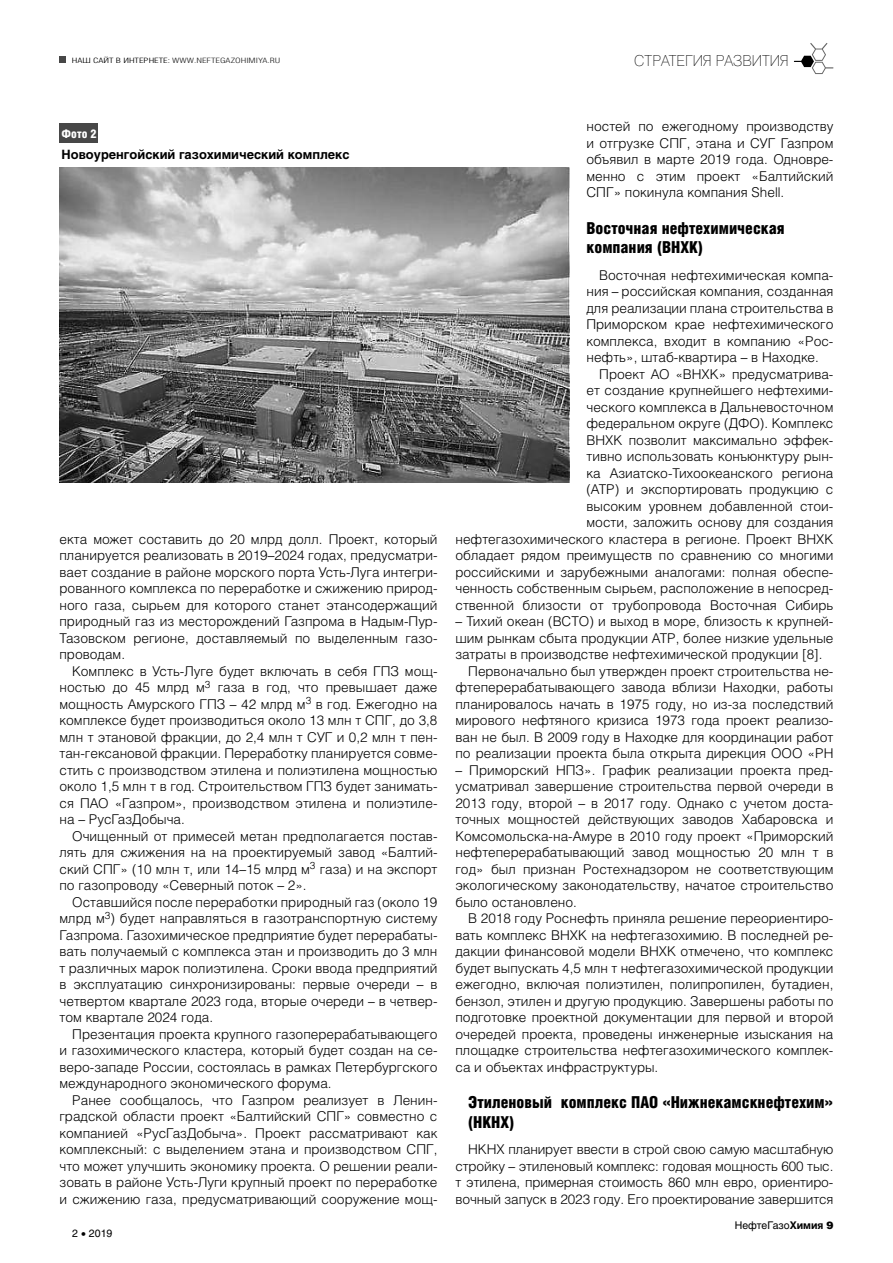
<style>
.page{position:relative;width:893px;height:1263px;background:#fff}
.page>*{position:absolute;margin:0;border:0;box-sizing:border-box;transform-origin:0 0}
.Заголовок_2{font:900 16.5px/19.8px "Helios Cond";color:#000}
.t1{font:15px "Helios Thin C";color:#000}
.Основной_текст{font:300 13.5px/16.5px "Helios";color:#000;text-align:justify}
.Рисунок_название{font:700 12.75px "Helios C";color:#000}
.номер{font:900 12px "Helios Cond";color:#fff}
.t2{font:10.5px "Helios C";color:#000}
.t3{font:7.35px "Helios Cond Light C";color:#282828;scale:1.43 1}
.s1{color:#000}
.s2{font-weight:700}
.s3{font-family:"Helios";font-weight:900}
</style>
<div class="page">
<svg style="left:60px;top:57px;width:6px;height:6px"></svg>
<svg style="left:794px;top:43px;width:39px;height:31px"></svg>
<div style="left:60px;top:124px;width:38px;height:19px;background:#474747"></div>
<img style="left:60px;top:168px;width:509px;height:315px">
<p class="t3" style="left:72px;top:56px;width:147px"><span class="s1">НАШ САЙТ В ИНТЕРНЕТЕ:</span> WWW.NEFTEGAZOHIMIYA.RU</p>
<p class="t1" style="left:634px;top:52px;width:156px">СТРАТЕГИЯ РАЗВИТИЯ</p>
<p class="номер" style="left:62px;top:127px;width:36px">Фото 2</p>
<p class="Рисунок_название" style="left:62px;top:148px;width:289px">Новоуренгойский газохимический комплекс</p>
<p class="Основной_текст" style="left:60px;top:531px;width:379px">екта может составить до 20 млрд долл. Проект, который планируется реализовать в 2019–2024 годах, предусматри&shy;вает создание в районе морского порта Усть-Луга интегри&shy;рованного комплекса по переработке и сжижению природ&shy;ного газа, сырьем для которого станет этансодержащий природный газ из месторождений Газпрома в Надым-Пур-Тазовском регионе, доставляемый по выделенным газо&shy;проводам.</p>
<p class="Основной_текст" style="left:60px;top:663px;width:379px;text-indent:13px">Комплекс в Усть-Луге будет включать в себя ГПЗ мощ&shy;ностью до 45 млрд м<sup>3</sup> газа в год, что превышает даже мощность Амурского ГПЗ – 42 млрд м<sup>3</sup> в год. Ежегодно на комплексе будет производиться около 13 млн т СПГ, до 3,8 млн т этановой фракции, до 2,4 млн т СУГ и 0,2 млн т пен&shy;тан-гексановой фракции. Переработку планируется совме&shy;стить с производством этилена и полиэтилена мощностью около 1,5 млн т в год. Строительством ГПЗ будет занимать&shy;ся ПАО «Газпром», производством этилена и полиэтиле&shy;на – РусГазДобыча.</p>
<p class="Основной_текст" style="left:60px;top:828px;width:379px;text-indent:13px">Очищенный от примесей метан предполагается постав&shy;лять для сжижения на на проектируемый завод «Балтий&shy;ский СПГ» (10 млн т, или 14–15 млрд м<sup>3</sup> газа) и на экспорт по газопроводу «Северный поток – 2».</p>
<p class="Основной_текст" style="left:60px;top:894px;width:379px;text-indent:13px">Оставшийся после переработки природный газ (около 19 млрд м<sup>3</sup>) будет направляться в газотранспортную систему Газпрома. Газохимическое предприятие будет перерабаты&shy;вать получаемый с комплекса этан и производить до 3 млн т различных марок полиэтилена. Сроки ввода предприятий в эксплуатацию синхронизированы: первые очереди – в четвертом квартале 2023 года, вторые очереди – в четвер&shy;том квартале 2024 года.</p>
<p class="Основной_текст" style="left:60px;top:1026px;width:379px;text-indent:13px">Презентация проекта крупного газоперерабатывающего и газохимического кластера, который будет создан на се&shy;веро-западе России, состоялась в рамках Петербургского международного экономического форума.</p>
<p class="Основной_текст" style="left:60px;top:1092px;width:379px;text-indent:13px">Ранее сообщалось, что Газпром реализует в Ленин&shy;градской области проект «Балтийский СПГ» совместно с компанией «РусГазДобыча». Проект рассматривают как комплексный: с выделением этана и производством СПГ, что может улучшить экономику проекта. О решении реали&shy;зовать в районе Усть-Луги крупный проект по переработке и сжижению газа, предусматривающий сооружение мощ-</p>
<p class="t2" style="left:72px;top:1227px;width:42px">2 • 2019</p>
<p class="Основной_текст" style="left:586px;top:118px;width:248px">ностей по ежегодному производству и отгрузке СПГ, этана и СУГ Газпром объявил в марте 2019 года. Одновре&shy;менно с этим проект «Балтийский СПГ» покинула компания Shell.</p>
<p class="Заголовок_2" style="left:586px;top:218px;width:200px">Восточная нефтехимическая компания (ВНХК)</p>
<p class="Основной_текст" style="left:586px;top:267px;width:248px;text-indent:13px">Восточная нефтехимическая компа&shy;ния – российская компания, созданная для реализации плана строительства в Приморском крае нефтехимического комплекса, входит в компанию «Рос&shy;нефть», штаб-квартира – в Находке.</p>
<p class="Основной_текст" style="left:455px;top:366px;width:379px;text-align:right">Проект АО «ВНХК» предусматрива-<br>ет создание крупнейшего нефтехими-<br>ческого комплекса в Дальневосточном<br>федеральном округе (ДФО). Комплекс<br>ВНХК позволит максимально эффек-<br>тивно использовать конъюнктуру рын-<br>ка Азиатско-Тихоокеанского региона<br>(АТР) и экспортировать продукцию с<br>высоким уровнем добавленной стои-<br>мости, заложить основу для создания нефтегазохимического кластера в регионе. Проект ВНХК обладает рядом преимуществ по сравнению со многими российскими и зарубежными аналогами: полная обеспе&shy;ченность собственным сырьем, расположение в непосред&shy;ственной близости от трубопровода Восточная Сибирь</p>
<p class="Основной_текст" style="left:455px;top:613px;width:379px">– Тихий океан (ВСТО) и выход в море, близость к крупней&shy;шим рынкам сбыта продукции АТР, более низкие удельные затраты в производстве нефтехимической продукции [8].</p>
<p class="Основной_текст" style="left:455px;top:662px;width:379px;text-indent:13px">Первоначально был утвержден проект строительства не&shy;фтеперерабатывающего завода вблизи Находки, работы планировалось начать в 1975 году, но из-за последствий мирового нефтяного кризиса 1973 года проект реализо&shy;ван не был. В 2009 году в Находке для координации работ по реализации проекта была открыта дирекция ООО «РН</p>
<p class="Основной_текст" style="left:455px;top:761px;width:379px">– Приморский НПЗ». График реализации проекта пред&shy;усматривал завершение строительства первой очереди в 2013 году, второй – в 2017 году. Однако с учетом доста&shy;точных мощностей действующих заводов Хабаровска и Комсомольска-на-Амуре в 2010 году проект «Приморский нефтеперерабатывающий завод мощностью 20 млн т в год» был признан Ростехнадзором не соответствующим экологическому законодательству, начатое строительство было остановлено.</p>
<p class="Основной_текст" style="left:455px;top:910px;width:379px;text-indent:13px">В 2018 году Роснефть приняла решение переориентиро&shy;вать комплекс ВНХК на нефтегазохимию. В последней ре&shy;дакции финансовой модели ВНХК отмечено, что комплекс будет выпускать 4,5 млн т нефтегазохимической продукции ежегодно, включая полиэтилен, полипропилен, бутадиен, бензол, этилен и другую продукцию. Завершены работы по подготовке проектной документации для первой и второй очередей проекта, проведены инженерные изыскания на площадке строительства нефтегазохимического комплек&shy;са и объектах инфраструктуры.</p>
<p class="Заголовок_2" style="left:468px;top:1092px;width:366px">Этиленовый комплекс ПАО «Нижнекамскнефтехим» (НКНХ)</p>
<p class="Основной_текст" style="left:455px;top:1141px;width:379px;text-indent:13px">НКНХ планирует ввести в строй свою самую масштабную стройку – этиленовый комплекс: годовая мощность 600 тыс. т этилена, примерная стоимость 860 млн евро, ориентиро&shy;вочный запуск в 2023 году. Его проектирование завершится</p>
<p class="t2" style="left:735px;top:1219px;width:100px">НефтеГазо<span class="s2">Химия</span> <span class="s3">9</span></p>
</div>
